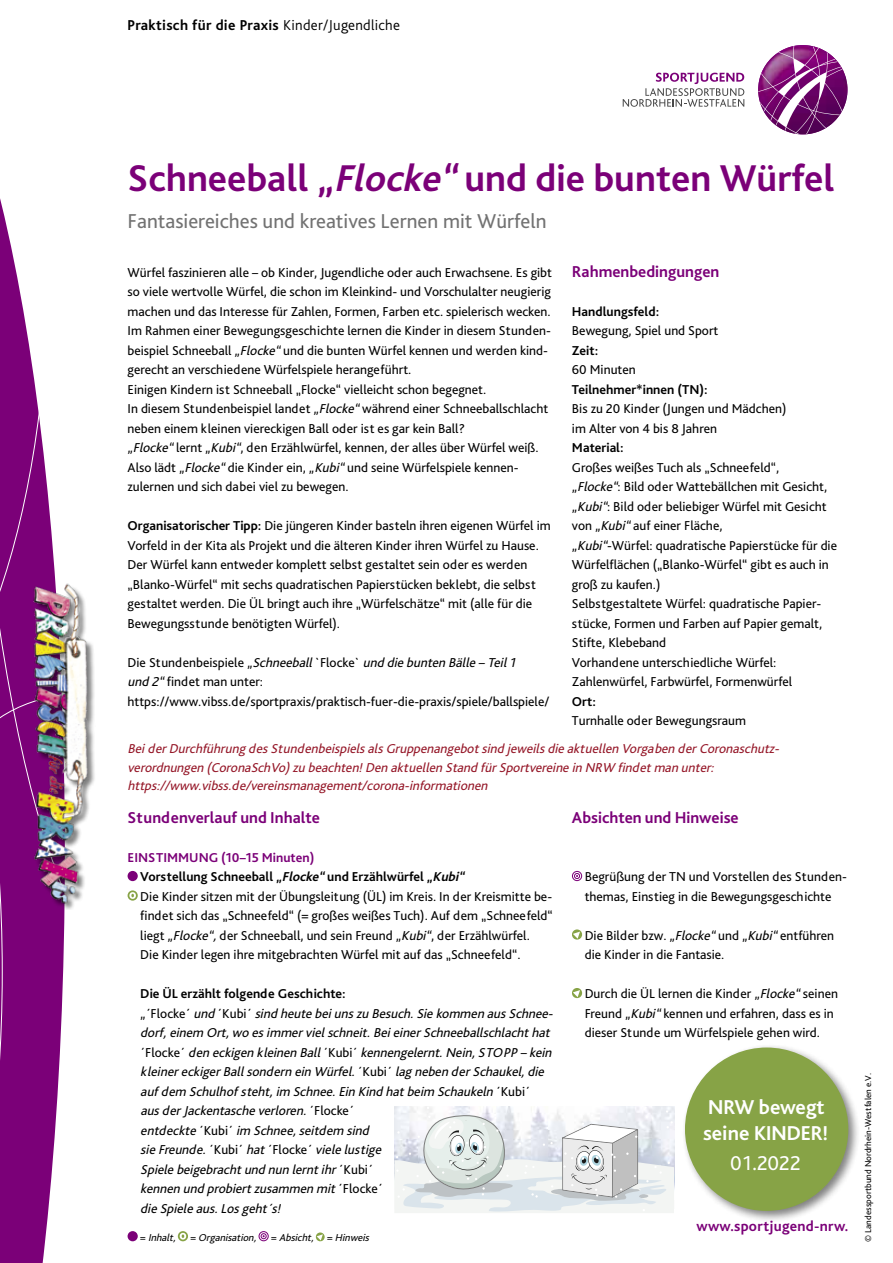
<style>
.page{position:relative;width:893px;height:1263px;background:#fff}
.page>*{position:absolute;margin:0;border:0;box-sizing:border-box;transform-origin:0 0}
.t1{font:700 39px "Bliss Pro";color:#7b0078}
.t2{font:21px "Bliss Pro";color:#727272}
.t3{font:700 21px/25.2px "Bliss";color:#fff}
.t4{font:21px "Bliss";color:#fff}
.t5{font:700 16.5px "Bliss Pro";color:#7b0078}
.t6{font:700 15px "Bliss";letter-spacing:.02em;color:#000}
.t7{font:700 15px "Bliss";letter-spacing:.02em;color:#7b0078}
.t8{font:13.5px/19.5px "Bliss Pro";color:#000}
.t9{font:italic 13.5px/19.5px "Bliss Pro";color:#000}
.t10{font:italic 13.5px/19.5px "Bliss Pro";color:#951728}
.t11{font:700 13.5px "Bliss Pro";color:#000}
.t12{font:italic 10.5px "Bliss Pro";color:#000}
.t13{font:9px "Bliss Pro";color:#000}
.s1{font-weight:300}
.s2{font-style:italic}
.s3{font-weight:700}
.s4{font-weight:700;color:#7b0078}
.s5{font-weight:700;font-style:italic}
.s6{font-weight:700;font-style:normal}
.s7{font-style:normal}
</style>
<div class="page">
<svg style="left:0;top:198px;width:65px;height:1065px"></svg>
<svg style="left:623px;top:73px;width:121px;height:34px"></svg>
<svg style="left:758px;top:45px;width:85px;height:89px"></svg>
<div style="left:128px;top:871px;width:10px;height:10px;background:#7b0078;border-radius:50%"></div>
<svg style="left:128px;top:890px;width:10px;height:11px"></svg>
<svg style="left:129px;top:892px;width:7px;height:7px"></svg>
<svg style="left:572px;top:871px;width:10px;height:10px"></svg>
<svg style="left:572px;top:929px;width:11px;height:11px"></svg>
<svg style="left:572px;top:988px;width:11px;height:11px"></svg>
<div style="left:35px;top:585px;width:61px;height:324px;background:#000;opacity:.5"></div>
<img style="left:26px;top:574px;width:62px;height:335px">
<div style="left:128px;top:1231px;width:10px;height:10px;background:#7b0078;border-radius:50%"></div>
<svg style="left:178px;top:1231px;width:10px;height:10px"></svg>
<svg style="left:180px;top:1233px;width:6px;height:6px"></svg>
<svg style="left:259px;top:1231px;width:10px;height:10px"></svg>
<svg style="left:315px;top:1232px;width:10px;height:10px"></svg>
<div style="left:681px;top:1043px;width:180px;height:180px;background:#000;opacity:.5"></div>
<div style="left:686px;top:1048px;width:161px;height:162px;background:#87a346;border-radius:50%"></div>
<svg style="left:394px;top:1106px;width:280px;height:107px"></svg>
<p class="t6" style="left:128px;top:18px;width:274px">Praktisch für die Praxis <span class="s1">Kinder/Jugendliche</span></p>
<h1 class="t1" style="left:128px;top:153px;width:708px">Schneeball <span class="s2">„Flocke“</span>und die bunten Würfel</h1>
<h2 class="t2" style="left:128px;top:208px;width:420px">Fantasiereiches und kreatives Lernen mit Würfeln</h2>
<p class="t8" style="left:128px;top:262px;width:426px">Würfel faszinieren alle – ob Kinder, Jugendliche oder auch Erwachsene. Es gibt so viele wertvolle Würfel, die schon im Kleinkind- und Vorschulalter neugierig machen und das Interesse für Zahlen, Formen, Farben etc. spielerisch wecken.<br>Im Rahmen einer Bewegungsgeschichte lernen die Kinder in diesem Stunden&shy;beispiel Schneeball <span class="s2">„Flocke“</span>und die bunten Würfel kennen und werden kind&shy;gerecht an verschiedene Würfelspiele herangeführt.<br>Einigen Kindern ist Schneeball „Flocke“ vielleicht schon begegnet.<br>In diesem Stundenbeispiel landet <span class="s2">„Flocke“</span>während einer Schneeballschlacht neben einem kleinen viereckigen Ball oder ist es gar kein Ball?<br><span class="s2">„Flocke“</span>lernt <span class="s2">„Kubi“</span>, den Erzählwürfel, kennen, der alles über Würfel weiß.<br>Also lädt <span class="s2">„Flocke“</span>die Kinder ein, <span class="s2">„Kubi“</span>und seine Würfelspiele kennen&shy;zulernen und sich dabei viel zu bewegen.</p>
<p class="t8" style="left:128px;top:515px;width:425px"><span class="s3">Organisatorischer Tipp:</span> Die jüngeren Kinder basteln ihren eigenen Würfel im Vorfeld in der Kita als Projekt und die älteren Kinder ihren Würfel zu Hause.<br>Der Würfel kann entweder komplett selbst gestaltet sein oder es werden „Blanko-Würfel“ mit sechs quadratischen Papierstücken beklebt, die selbst gestaltet werden. Die ÜL bringt auch ihre „Würfelschätze“ mit (alle für die Bewegungsstunde benötigten Würfel).</p>
<p class="t8" style="left:128px;top:652px;width:423px">D i e S t u n d e n b e i s p i e l e <span class="s2">„Schneeball</span>` F l o c ke ` <span class="s2">und die bunten Bälle –Teil1<br>und 2“</span>findet man unter: https://www.vibss.de/sportpraxis/praktisch-fuer-die-praxis/spiele/ballspiele/</p>
<p class="t5" style="left:572px;top:261px;width:149px">Rahmenbedingungen</p>
<p class="t11" style="left:572px;top:303px;width:89px">Handlungsfeld:</p>
<p class="t8" style="left:572px;top:320px;width:148px">Bewegung, Spiel und Sport</p>
<p class="t11" style="left:572px;top:342px;width:28px">Zeit:</p>
<p class="t8" style="left:572px;top:359px;width:65px">60 Minuten</p>
<p class="t11" style="left:572px;top:381px;width:137px">Teilnehmer*innen (TN):</p>
<p class="t8" style="left:572px;top:398px;width:216px">Bis zu 20 Kinder (Jungen und Mädchen) im Alter von 4 bis 8 Jahren</p>
<p class="t11" style="left:572px;top:439px;width:53px">Material:</p>
<p class="t8" style="left:572px;top:457px;width:267px">Großes weißes Tuch als „Schneefeld“,<br><span class="s2">„Flocke“</span>: Bild oder Wattebällchen mit Gesicht, <span class="s2">„Kubi“</span>: Bild oder beliebiger Würfel mit Gesicht von <span class="s2">„Kubi“</span>auf einer Fläche,<br><span class="s2">„Kubi“</span>-Würfel: quadratische Papierstücke für die Würfelflächen („Blanko-Würfel“ gibt es auch in groß zu kaufen.)<br>Selbstgestaltete Würfel: quadratische Papier&shy;stücke, Formen und Farben auf Papier gemalt, Stifte, Klebeband<br>Vorhandene unterschiedliche Würfel:<br>Zahlenwürfel, Farbwürfel, Formenwürfel</p>
<p class="t11" style="left:572px;top:693px;width:26px">Ort:</p>
<p class="t8" style="left:572px;top:710px;width:176px">Turnhalle oder Bewegungsraum</p>
<p class="t10" style="left:128px;top:738px;width:652px">BeiderDurchführung desStundenbeispielsalsGruppenangebotsind jeweilsdie aktuellen Vorgaben derCoronaschutz&shy;verordnungen (CoronaSchVo)zu beachten!Den aktuellen Stand fürSportvereine in NRW findetman unter:</p>
<p class="t10" style="left:128px;top:776px;width:365px">https://www.vibss.de/vereinsmanagement/corona-informationen</p>
<p class="t5" style="left:128px;top:807px;width:194px">Stundenverlauf und Inhalte</p>
<p class="t8" style="left:140px;top:847px;width:414px;text-indent:-13px"><span class="s4">EINSTIMMUNG (10–15 Minuten)<br></span><span class="s3">Vorstellung Schneeball</span> <span class="s5">„Flocke“</span><span class="s3">und Erzählwürfel</span> <span class="s5">„Kubi“<br></span>Die Kinder sitzen mit der Übungsleitung (ÜL) im Kreis. In der Kreismitte be&shy;findet sich das „Schneefeld“ (= großes weißes Tuch). Auf dem „Schneefeld“ liegt <span class="s2">„Flocke“,</span>der Schneeball, und sein Freund <span class="s2">„Kubi“</span>, der Erzählwürfel.<br>Die Kinder legen ihre mitgebrachten Würfel mit auf das „Schneefeld“.</p>
<p class="t9" style="left:140px;top:983px;width:417px"><span class="s6">Die ÜL erzählt folgende Geschichte:<br></span>„<span class="s7">´ F l o c k e ´</span> und <span class="s7">´ K u b i ´</span> sind heute beiunszu Besuch.Sie kommen ausSchnee&shy;dorf,einem Ort,wo esimmervielschneit.BeieinerSchneeballschlachthat <span class="s7">´ F l o c k e ´</span> den eckigen kleinen Ball<span class="s7">´ K u b i ´</span> kennengelernt.Nein,STOPP –kein kleinereckigerBallsondern ein Würfel.<span class="s7">´ K u b i ´</span> lag neben derSchaukel,die aufdem Schulhofsteht,im Schnee.Ein Kind hatbeim Schaukeln <span class="s7">´ K u b i ´ </span>ausderJackentasche verloren.<span class="s7">´ F l o c k e ´<br></span>entdeckte <span class="s7">´ K u b i ´</span> im Schnee,seitdem sind<br>sie Freunde.<span class="s7">´ K u b i ´</span> hat<span class="s7">´ F l o c ke ´</span> viele lustige<br>Spiele beigebrachtund nun lerntihr<span class="s7">´ K u b i ´<br></span>kennen und probiertzusammen mit<span class="s7">´ F l o c ke ´<br></span>die Spiele aus.Losgeht´s!</p>
<p class="t12" style="left:140px;top:1231px;width:233px"><span class="s7">=</span> Inhalt, <span class="s7">=</span> Organisation, <span class="s7">=</span> Absicht, <span class="s7">=</span> Hinweis</p>
<p class="t5" style="left:572px;top:807px;width:168px">Absichten und Hinweise</p>
<p class="t8" style="left:585px;top:866px;width:264px">Begrüßung der TN und Vorstellen des Stunden&shy;themas, Einstieg in die Bewegungsgeschichte</p>
<p class="t8" style="left:585px;top:925px;width:251px">Die Bilder bzw. <span class="s2">„Flocke“</span>und <span class="s2">„Kubi“</span>entführen die Kinder in die Fantasie.</p>
<p class="t8" style="left:585px;top:983px;width:255px">Durch die ÜL lernen die Kinder <span class="s2">„Flocke“</span>seinen<br>Freund <span class="s2">„Kubi“</span>kennen und erfahren, dass es in dieser Stunde um Würfelspiele gehen wird.</p>
<h2 class="t3" style="left:703px;top:1095px;width:127px">NRW bewegt seine KINDER!</h2>
<h2 class="t4" style="left:730px;top:1152px;width:72px">01.2022</h2>
<p class="t7" style="left:696px;top:1218px;width:153px">www.sportjugend-nrw.</p>
<p class="t13" style="left:863px;top:1242px;width:170px;rotate:-90deg">© Landessportbund Nordrhein-Westfalen e.V.</p>
</div>
